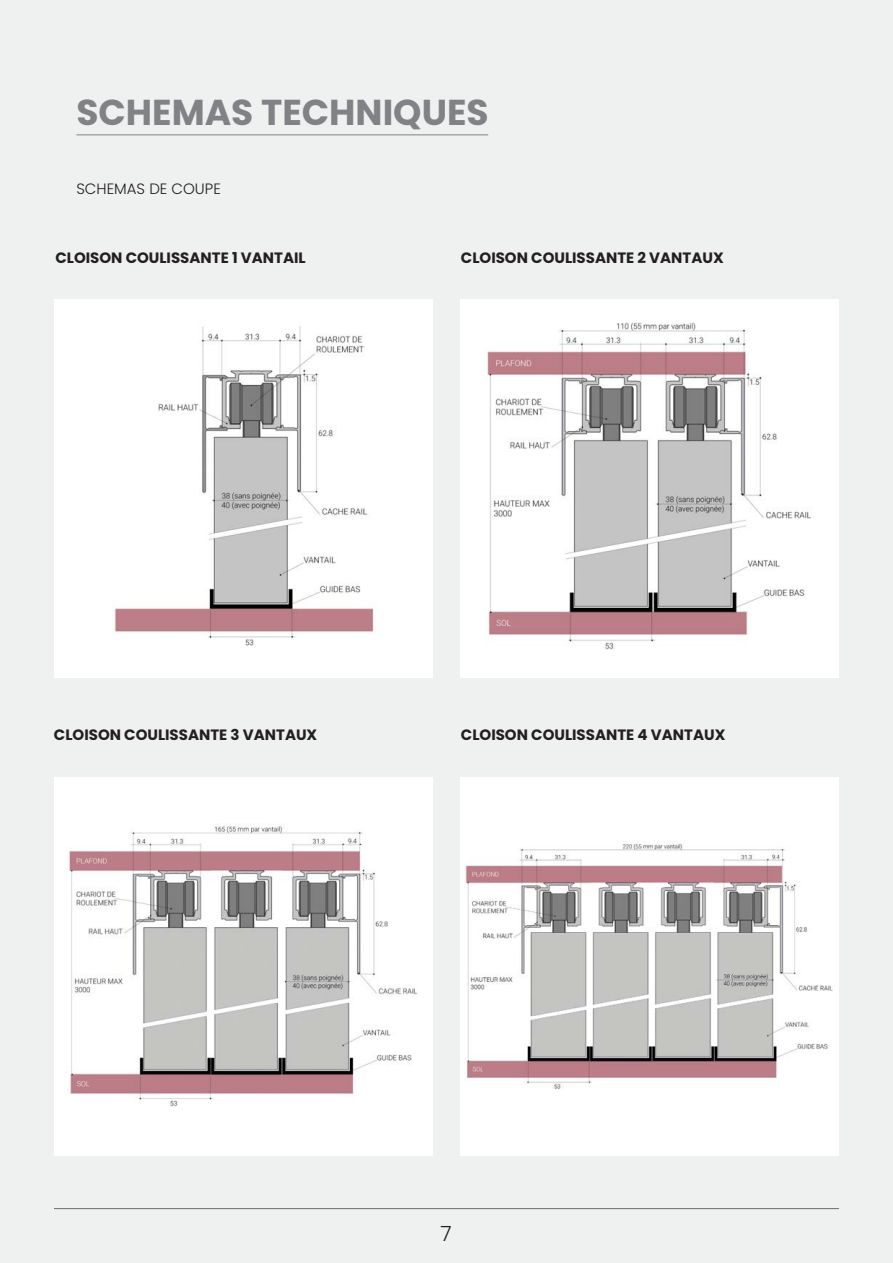
<style>
.page{position:relative;width:893px;height:1263px;background:#eff0f0}
.page>*{position:absolute;margin:0;border:0;box-sizing:border-box;transform-origin:0 0}
.t1{font:700 36px "Poppins";color:#808285}
.t2{font:300 21px "Poppins";color:#231f20}
.t3{font:700 15px "Poppins";color:#231f20}
.t4{font:300 15px "Poppins";color:#231f20}
</style>
<div class="page">
<hr style="left:54px;top:1208px;width:785px;height:1px;background:#6c6d70">
<img style="left:54px;top:777px;width:378px;height:378px">
<img style="left:461px;top:777px;width:378px;height:378px">
<img style="left:461px;top:299px;width:378px;height:378px">
<img style="left:54px;top:299px;width:378px;height:378px">
<hr style="left:76px;top:134px;width:412px;height:1px;background:#808285">
<p class="t1" style="left:76px;top:92px;width:414px">SCHEMAS TECHNIQUES</p>
<p class="t4" style="left:76px;top:180px;width:146px">SCHEMAS DE COUPE</p>
<p class="t3" style="left:55px;top:249px;width:252px">CLOISON COULISSANTE 1 VANTAIL</p>
<p class="t3" style="left:461px;top:249px;width:264px">CLOISON COULISSANTE 2 VANTAUX</p>
<p class="t3" style="left:54px;top:726px;width:265px">CLOISON COULISSANTE 3 VANTAUX</p>
<p class="t3" style="left:461px;top:726px;width:266px">CLOISON COULISSANTE 4 VANTAUX</p>
<h2 class="t2" style="left:440px;top:1221px;width:13px">7</h2>
</div>
